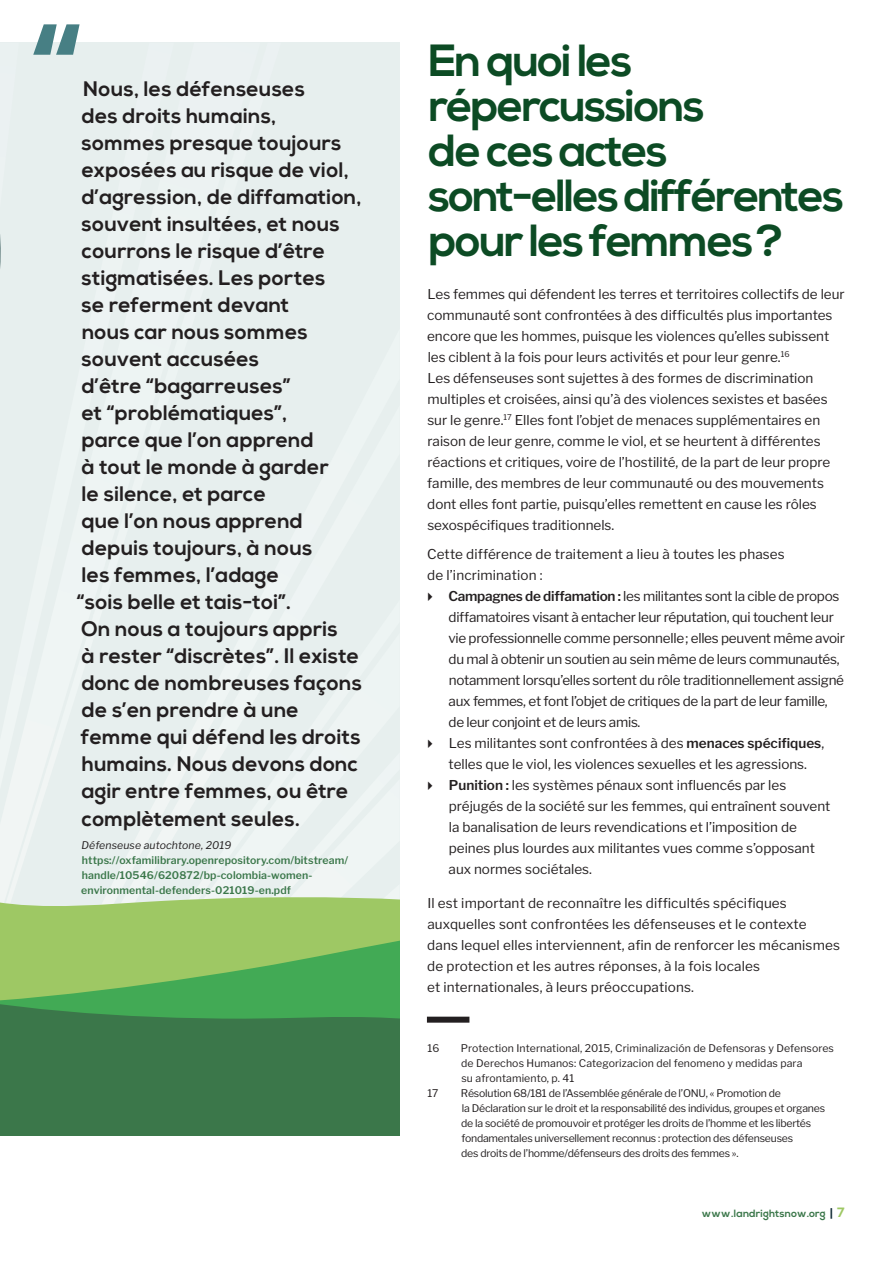
<style>
.page{position:relative;width:893px;height:1263px;background:#fff}
.page>*{position:absolute;margin:0;border:0;box-sizing:border-box;transform-origin:0 0}
.t1{font:700 135px "Nexa";color:#477f84}
.t2{font:700 45px/45px "Nexa";letter-spacing:-.04em;color:#0c4b24}
.t3{font:700 21px/27px "Nexa";letter-spacing:.01em;color:#231f20}
.t4{font:13.5px/21px "Libre Franklin";color:#231f20}
.t5{font:13.5px/21px "Libre Franklin";letter-spacing:-.02em;color:#231f20}
.t6{font:10.5px/15px "Libre Franklin";letter-spacing:-.02em;color:#231f20}
.t7{font:10.5px/15px "Libre Franklin";letter-spacing:.01em;color:#231f20}
.t8{font:600 10.5px/15px "Libre Franklin";letter-spacing:.01em;color:#3b774a}
.t9{font:italic 10.5px "Libre Franklin";letter-spacing:.01em;color:#231f20}
.t10{font:700 10.5px "Nexa";letter-spacing:.01em;color:#3b774a}
.s1{font-weight:600}
.s2{font-family:"Libre Franklin";font-weight:900;color:#102935}
.s3{font-size:13.5px;color:#9ec864}
</style>
<div class="page">
<div style="left:0;top:43px;width:400px;height:1092px;background:#e7efee"></div>
<svg style="left:43px;top:897px;width:357px;height:152px;background:#6fae5c"></svg>
<div style="left:0;top:1049px;width:400px;height:86px;background:#3b774a"></div>
<svg style="left:0;top:234px;width:43px;height:815px"></svg>
<div style="left:427px;top:1017px;width:42px;height:6px;background:#231f20"></div>
<h1 class="t1" style="left:32px;top:-6px;width:53px">“</h1>
<p class="t3" style="left:77px;top:76px;width:287px;text-indent:7px">Nous, les défenseuses<br>des droits humains,<br>sommes presque toujours exposées au risque de viol, d’agression, de diffamation, souvent insultées, et nous courrons le risque d’être stigmatisées. Les portes<br>se referment devant<br>nous car nous sommes souvent accusées<br>d’être “bagarreuses”<br>et “problématiques”,<br>parce que l’on apprend<br>à tout le monde à garder<br>le silence, et parce<br>que l’on nous apprend depuis toujours, à nous<br>les femmes, l’adage<br>“sois belle et tais-toi”.<br>On nous a toujours appris<br>à rester “discrètes”. Il existe donc de nombreuses façons de s’en prendre à une femme qui défend les droits humains. Nous devons donc agir entre femmes, ou être complètement seules.</p>
<p class="t9" style="left:82px;top:839px;width:151px">Défenseuse autochtone, 2019</p>
<p class="t8" style="left:81px;top:852px;width:268px">https://oxfamilibrary.openrepository.com/bitstream/ handle/10546/620872/bp-colombia-women&shy;environmental-defenders-021019-en.pdf</p>
<h2 class="t2" style="left:428px;top:40px;width:418px">En quoi les répercussions<br>de ces actes sont-elles différentes pour les femmes ?</h2>
<p class="t4" style="left:427px;top:283px;width:419px">Les femmes qui défendent les terres et territoires collectifs de leur communauté sont confrontées à des difficultés plus importantes encore que les hommes, puisque les violences qu’elles subissent les ciblent à la fois pour leurs activités et pour leur genre.<sup>16<br></sup>Les défenseuses sont sujettes à des formes de discrimination multiples et croisées, ainsi qu’à des violences sexistes et basées sur le genre.<sup>17</sup> Elles font l’objet de menaces supplémentaires en raison de leur genre, comme le viol, et se heurtent à différentes réactions et critiques, voire de l’hostilité, de la part de leur propre famille, des membres de leur communauté ou des mouvements dont elles font partie, puisqu’elles remettent en cause les rôles sexospécifiques traditionnels.</p>
<p class="t4" style="left:427px;top:544px;width:359px">Cette différence de traitement a lieu à toutes les phases de l’incrimination :</p>
<p class="t5" style="left:448px;top:586px;width:398px;text-indent:-25px">✔ <span class="s1">Campagnes de diffamation :</span> les militantes sont la cible de propos diffamatoires visant à entacher leur réputation, qui touchent leur vie professionnelle comme personnelle ; elles peuvent même avoir du mal à obtenir un soutien au sein même de leurs communautés, notamment lorsqu’elles sortent du rôle traditionnellement assigné aux femmes, et font l’objet de critiques de la part de leur famille, de leur conjoint et de leurs amis.</p>
<p class="t4" style="left:449px;top:733px;width:377px;text-indent:-25px">✔ Les militantes sont confrontées à des <span class="s1">menaces spécifiques</span>, telles que le viol, les violences sexuelles et les agressions.</p>
<p class="t4" style="left:449px;top:775px;width:383px;text-indent:-25px">✔ <span class="s1">Punition :</span> les systèmes pénaux sont influencés par les préjugés de la société sur les femmes, qui entraînent souvent la banalisation de leurs revendications et l’imposition de peines plus lourdes aux militantes vues comme s’opposant aux normes sociétales.</p>
<p class="t4" style="left:427px;top:893px;width:414px">Il est important de reconnaître les difficultés spécifiques auxquelles sont confrontées les défenseuses et le contexte dans lequel elles interviennent, afin de renforcer les mécanismes de protection et les autres réponses, à la fois locales<br>et internationales, à leurs préoccupations.</p>
<p class="t6" style="left:427px;top:1040px;width:13px">16</p>
<p class="t7" style="left:461px;top:1040px;width:375px">Protection International, 2015, Criminalización de Defensoras y Defensores de Derechos Humanos: Categorizacion del fenomeno y medidas para<br>su afrontamiento, p. 41</p>
<p class="t6" style="left:427px;top:1085px;width:12px">17</p>
<p class="t6" style="left:461px;top:1085px;width:366px">Résolution 68/181 de l’Assemblée générale de l’ONU, « Promotion de<br>la Déclaration sur le droit et la responsabilité des individus, groupes et organes de la société de promouvoir et protéger les droits de l’homme et les libertés fondamentales universellement reconnus : protection des défenseuses<br>des droits de l’homme/défenseurs des droits des femmes ».</p>
<p class="t10" style="left:702px;top:1207px;width:145px">www.landrightsnow.org <span class="s2">|</span> <span class="s3">7</span></p>
</div>
